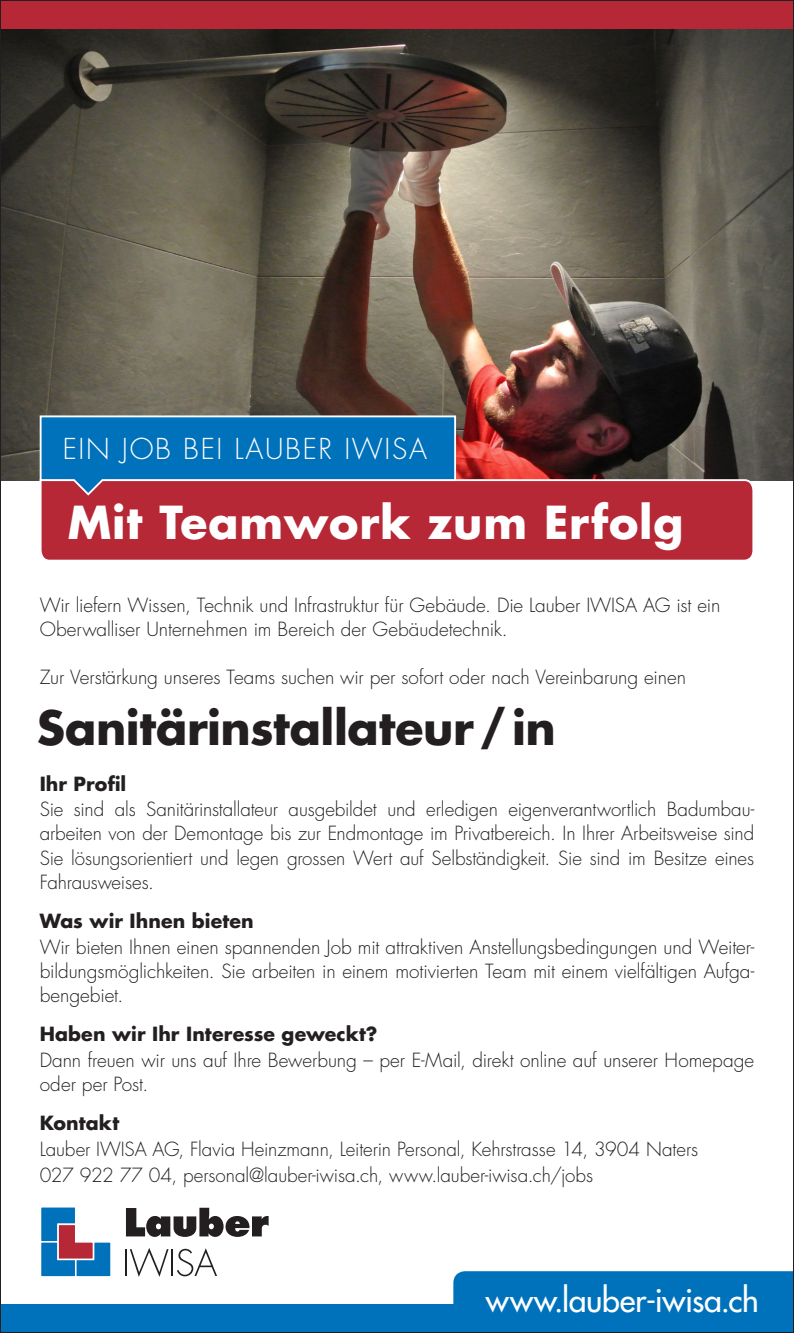
<style>
.page{position:relative;width:794px;height:1333px;background:#fff}
.page>*{position:absolute;margin:0;border:0;box-sizing:border-box;transform-origin:0 0}
.t1{font:700 46px "Futura CE";letter-spacing:-.01em;color:#231f20}
.t2{font:700 44.2px "Futura CE";letter-spacing:.02em;color:#fff}
.t3{font:500 32px "Futura CE";letter-spacing:-.01em;color:#fff}
.t4{font:300 28px "Futura";letter-spacing:.06em;color:#fff}
.t5{font:300 19px/24px "Futura";letter-spacing:-.005em;color:#231f20}
.t6{font:700 19px "Futura CE";letter-spacing:.005em;color:#231f20}
</style>
<div class="page">
<img style="left:2px;top:28px;width:790px;height:453px">
<div style="left:0;top:0;width:794px;height:28px;background:#b72837"></div>
<div style="left:0;top:1304px;width:794px;height:28px;background:#0072bc"></div>
<div style="left:453px;top:1271px;width:339px;height:33px;background:#0072bc"></div>
<div style="left:41px;top:478px;width:714px;height:82px;background:#b72837"></div>
<svg style="left:39px;top:414px;width:418px;height:83px;background:#316ba4"></svg>
<svg style="left:41px;top:1207px;width:70px;height:70px"></svg>
<svg style="left:126px;top:1207px;width:143px;height:29px"></svg>
<hr style="left:125px;top:1248px;width:2px;height:27px;background:#231f20">
<svg style="left:130px;top:1248px;width:38px;height:28px"></svg>
<hr style="left:171px;top:1248px;width:2px;height:27px;background:#231f20">
<svg style="left:177px;top:1248px;width:40px;height:28px"></svg>
<h3 class="t4" style="left:63px;top:430px;width:366px">EIN JOB BEI LAUBER IWISA</h3>
<h2 class="t2" style="left:68px;top:490px;width:617px">Mit Teamwork zum Erfolg</h2>
<p class="t5" style="left:40px;top:593px;width:682px">Wir liefern Wissen, Technik und Infrastruktur für Gebäude. Die Lauber IWISA AG ist ein<br>Oberwalliser Unternehmen im Bereich der Gebäudetechnik.</p>
<p class="t5" style="left:40px;top:665px;width:648px">Zur Verstärkung unseres Teams suchen wir per sofort oder nach Vereinbarung einen</p>
<h1 class="t1" style="left:37px;top:693px;width:520px">Sanitärinstallateur / in</h1>
<p class="t6" style="left:40px;top:769px;width:88px">Ihr Profil</p>
<p class="t5" style="left:40px;top:797px;width:716px;text-align:justify">Sie sind als Sanitärinstallateur ausgebildet und erledigen eigenverantwortlich Badumbau&shy;arbeiten von der Demontage bis zur Endmontage im Privatbereich. In Ihrer Arbeitsweise sind Sie lösungsorientiert und legen grossen Wert auf Selbständigkeit. Sie sind im Besitze eines Fahrausweises.</p>
<p class="t6" style="left:40px;top:906px;width:216px">Was wir Ihnen bieten</p>
<p class="t5" style="left:40px;top:934px;width:716px;text-align:justify">Wir bieten Ihnen einen spannenden Job mit attraktiven Anstellungsbedingungen und Weiter&shy;bildungsmöglichkeiten. Sie arbeiten in einem motivierten Team mit einem vielfältigen Aufga&shy;bengebiet.</p>
<p class="t6" style="left:40px;top:1019px;width:339px">Haben wir Ihr Interesse geweckt?</p>
<p class="t5" style="left:40px;top:1048px;width:716px">Dann freuen wir uns auf Ihre Bewerbung – per E-Mail, direkt online auf unserer Homepage oder per Post.</p>
<p class="t6" style="left:40px;top:1108px;width:81px">Kontakt</p>
<p class="t5" style="left:40px;top:1136px;width:660px;line-height:25.8px">Lauber IWISA AG, Flavia Heinzmann, Leiterin Personal, Kehrstrasse 14, 3904 Naters<br>027 922 77 04, personal@lauber-iwisa.ch, www.lauber-iwisa.ch/jobs</p>
<h3 class="t3" style="left:486px;top:1276px;width:275px">www.lauber-iwisa.ch</h3>
</div>
